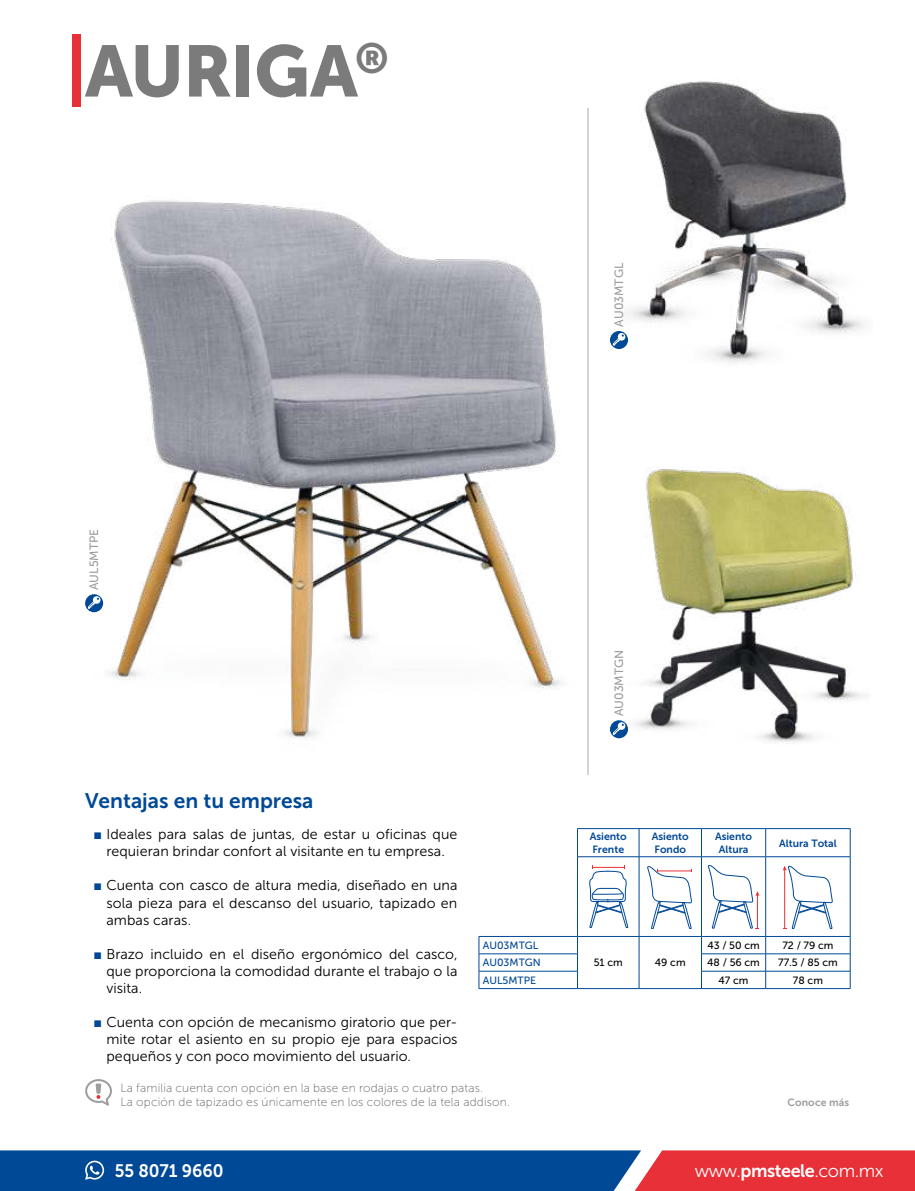
<style>
.page{position:relative;width:915px;height:1191px;background:#fff}
.page>*{position:absolute;margin:0;border:0;box-sizing:border-box;transform-origin:0 0}
.t1{font:72px "Museo Sans 900";letter-spacing:-.015em;color:#7c7b7b}
.t2{font:21px "Museo Sans 700";color:#004996}
.t3{font:18px "Museo Sans 300";letter-spacing:-.025em;color:#fff}
.t4{font:18px "Museo Sans 700";color:#fff;scale:.95 1}
.t5{font:14.25px/17.1px "Museo Sans 300";letter-spacing:.005em;color:#000;text-align:justify}
.t6{font:12px/14.4px "Museo Sans 100";letter-spacing:.015em;color:#646363}
.t7{font:12px "Museo Sans 500";color:#9d9d9c}
.t8{font:10.5px/12.6px "Museo Sans 700";color:#004996}
.t9{font:10.5px "Museo Sans 500";color:#000}
.t10{font:10.5px "Museo Sans 500";color:#004996}
.t11{font:10.5px "Museo Sans 700";letter-spacing:.015em;color:#9d9d9c}
.s1{font-family:"Arial";color:#004996}
.s2{font-family:"Museo Sans 700"}
</style>
<div class="page">
<svg style="left:0;top:1150px;width:914px;height:41px;background:#4b487e"></svg>
<img style="left:85px;top:200px;width:476px;height:539px">
<img style="left:614px;top:466px;width:252px;height:278px">
<img style="left:621px;top:81px;width:244px;height:281px">
<svg style="left:609px;top:331px;width:18px;height:18px"></svg>
<svg style="left:612px;top:333px;width:13px;height:13px"></svg>
<svg style="left:609px;top:720px;width:18px;height:18px"></svg>
<svg style="left:612px;top:722px;width:13px;height:13px"></svg>
<svg style="left:85px;top:594px;width:18px;height:18px"></svg>
<svg style="left:88px;top:596px;width:12px;height:13px"></svg>
<hr style="left:577px;top:988px;width:62px;height:1px;background:#004996">
<hr style="left:639px;top:988px;width:62px;height:1px;background:#004996">
<svg style="left:577px;top:829px;width:1px;height:27px"></svg>
<hr style="left:577px;top:828px;width:62px;height:1px;background:#004996">
<svg style="left:638px;top:828px;width:1px;height:28px"></svg>
<hr style="left:639px;top:828px;width:62px;height:1px;background:#004996">
<svg style="left:701px;top:829px;width:1px;height:27px"></svg>
<hr style="left:701px;top:828px;width:64px;height:1px;background:#004996">
<svg style="left:765px;top:829px;width:1px;height:27px"></svg>
<hr style="left:765px;top:828px;width:85px;height:1px;background:#004996">
<svg style="left:849px;top:828px;width:1px;height:28px"></svg>
<hr style="left:577px;top:857px;width:1px;height:79px;background:#004996">
<hr style="left:577px;top:856px;width:62px;height:1px;background:#004996">
<hr style="left:638px;top:857px;width:1px;height:79px;background:#004996">
<hr style="left:639px;top:856px;width:62px;height:1px;background:#004996">
<hr style="left:701px;top:857px;width:1px;height:79px;background:#004996">
<hr style="left:701px;top:856px;width:64px;height:1px;background:#004996">
<hr style="left:765px;top:857px;width:1px;height:79px;background:#004996">
<hr style="left:765px;top:856px;width:85px;height:1px;background:#004996">
<hr style="left:849px;top:857px;width:1px;height:79px;background:#004996">
<hr style="left:478px;top:936px;width:99px;height:1px;background:#004996">
<hr style="left:577px;top:936px;width:62px;height:1px;background:#004996">
<svg style="left:638px;top:937px;width:1px;height:51px"></svg>
<hr style="left:639px;top:936px;width:62px;height:1px;background:#004996">
<hr style="left:701px;top:936px;width:64px;height:1px;background:#004996">
<hr style="left:765px;top:936px;width:85px;height:1px;background:#004996">
<svg style="left:478px;top:936px;width:1px;height:52px"></svg>
<hr style="left:478px;top:953px;width:99px;height:1px;background:#004996">
<hr style="left:478px;top:971px;width:99px;height:1px;background:#004996">
<hr style="left:478px;top:988px;width:99px;height:1px;background:#004996">
<svg style="left:577px;top:936px;width:1px;height:52px"></svg>
<svg style="left:701px;top:936px;width:1px;height:52px"></svg>
<hr style="left:701px;top:953px;width:64px;height:1px;background:#004996">
<hr style="left:701px;top:971px;width:64px;height:1px;background:#004996">
<hr style="left:701px;top:988px;width:64px;height:1px;background:#004996">
<svg style="left:765px;top:936px;width:1px;height:52px"></svg>
<hr style="left:765px;top:953px;width:85px;height:1px;background:#004996">
<hr style="left:765px;top:971px;width:85px;height:1px;background:#004996">
<svg style="left:849px;top:937px;width:1px;height:51px"></svg>
<hr style="left:765px;top:988px;width:85px;height:1px;background:#004996">
<svg style="left:647px;top:866px;width:44px;height:63px"></svg>
<svg style="left:708px;top:865px;width:51px;height:64px"></svg>
<svg style="left:782px;top:865px;width:50px;height:65px"></svg>
<svg style="left:589px;top:865px;width:39px;height:63px"></svg>
<hr style="left:587px;top:108px;width:1px;height:667px;background:#c6c6c6">
<svg style="left:85px;top:1079px;width:27px;height:27px"></svg>
<div style="left:73px;top:35px;width:8px;height:72px;background:#e73037"></div>
<h1 class="t1" style="left:85px;top:30px;width:305px">AURIGA<sup>®</sup></h1>
<p class="t7" style="left:612px;top:326px;width:65px;rotate:-90deg">AU03MTGL</p>
<p class="t7" style="left:87px;top:590px;width:63px;rotate:-90deg">AUL5MTPE</p>
<p class="t7" style="left:612px;top:716px;width:68px;rotate:-90deg">AU03MTGN</p>
<h2 class="t2" style="left:85px;top:788px;width:230px">Ventajas en tu empresa</h2>
<p class="t5" style="left:94px;top:825px;width:365px;text-align:center"><span class="s1">■</span> Ideales para salas de juntas, de estar u oficinas que requieran brindar confort al visitante en tu empresa.</p>
<p class="t5" style="left:106px;top:877px;width:352px;text-indent:-13px"><span class="s1">■</span> Cuenta con casco de altura media, diseñado en una sola pieza para el descanso del usuario, tapizado en ambas caras.</p>
<p class="t5" style="left:106px;top:945px;width:352px;text-indent:-13px"><span class="s1">■</span> Brazo incluido en el diseño ergonómico del casco, que proporciona la comodidad durante el trabajo o la visita.</p>
<p class="t5" style="left:106px;top:1014px;width:352px;text-indent:-13px"><span class="s1">■</span> Cuenta con opción de mecanismo giratorio que per&shy;mite rotar el asiento en su propio eje para espacios pequeños y con poco movimiento del usuario.</p>
<p class="t10" style="left:482px;top:939px;width:57px">AU03MTGL</p>
<p class="t8" style="left:589px;top:830px;width:39px">Asiento<br>Frente</p>
<p class="t8" style="left:651px;top:830px;width:39px">Asiento<br>Fondo</p>
<p class="t8" style="left:714px;top:830px;width:39px;text-align:center">Asiento<br>Altura</p>
<p class="t8" style="left:778px;top:836px;width:59px">Altura Total</p>
<p class="t9" style="left:707px;top:939px;width:54px">43 / 50 cm</p>
<p class="t9" style="left:782px;top:939px;width:53px">72 / 79 cm</p>
<p class="t10" style="left:482px;top:957px;width:60px">AU03MTGN</p>
<p class="t9" style="left:707px;top:957px;width:54px">48 / 56 cm</p>
<p class="t9" style="left:777px;top:957px;width:61px">77.5 / 85 cm</p>
<p class="t10" style="left:482px;top:974px;width:55px">AUL5MTPE</p>
<p class="t9" style="left:718px;top:974px;width:31px">47 cm</p>
<p class="t9" style="left:792px;top:974px;width:31px">78 cm</p>
<p class="t9" style="left:593px;top:957px;width:31px">51 cm</p>
<p class="t9" style="left:654px;top:957px;width:32px">49 cm</p>
<p class="t6" style="left:120px;top:1080px;width:391px">La familia cuenta con opción en la base en rodajas o cuatro patas.<br>La opción de tapizado es únicamente en los colores de la tela addison.</p>
<p class="t11" style="left:787px;top:1096px;width:63px">Conoce más</p>
<p class="t4" style="left:115px;top:1160px;width:116px">55 8071 9660</p>
<p class="t3" style="left:694px;top:1161px;width:190px">www.<span class="s2">pmsteele</span>.com.mx</p>
</div>
